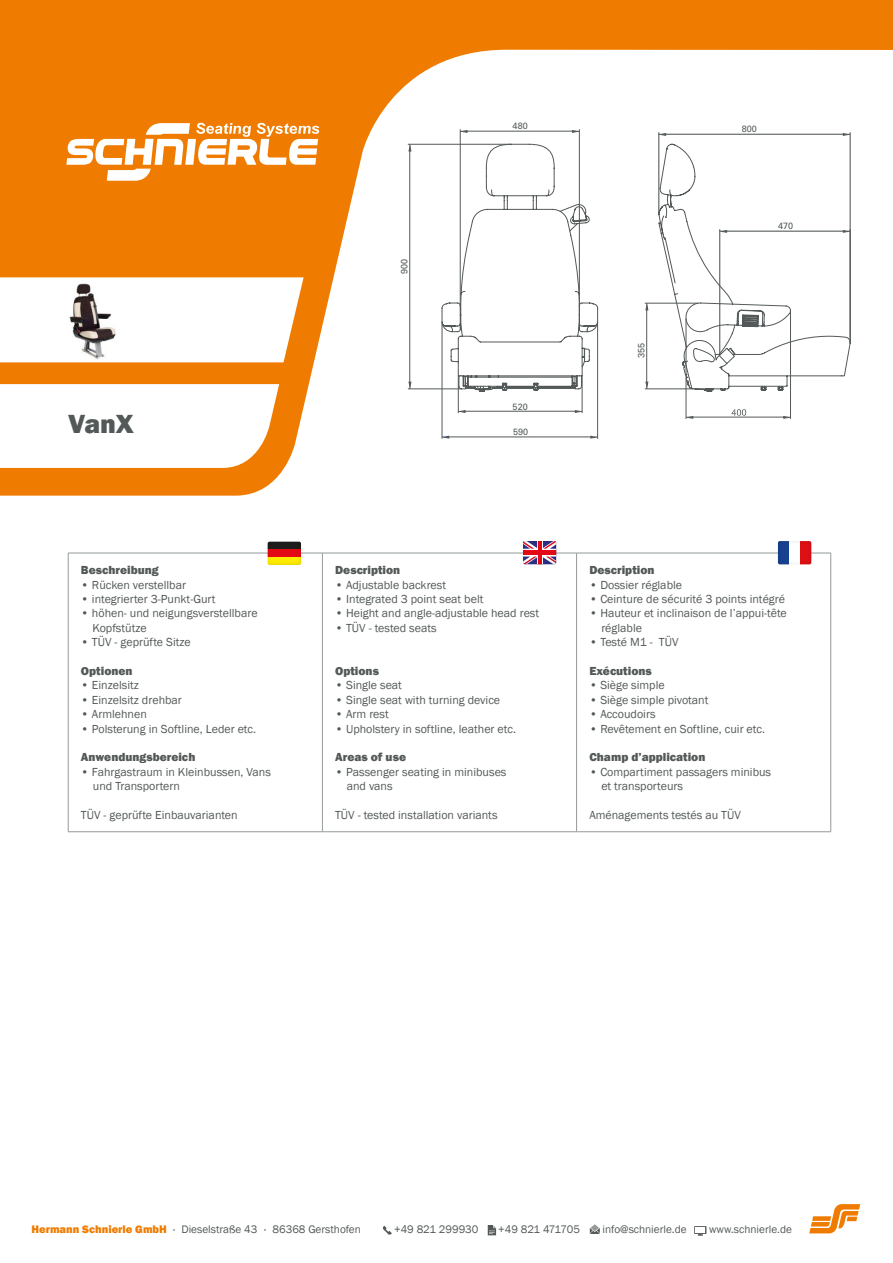
<style>
.page{position:relative;width:893px;height:1263px;background:#fff}
.page>*{position:absolute;margin:0;border:0;box-sizing:border-box;transform-origin:0 0}
.t1{font:800 27px "Franklin Gothic";color:#535958}
.t2{font:12px/14.4px "Franklin Gothic";color:#535958}
.t3{font:800 12px "Franklin Gothic";color:#535958}
.t4{font:11.25px "Franklin Gothic";color:#535958}
.t5{font:9.15px "Univers";color:#535958}
.s1{font-weight:800;color:#ef7c00}
.s2{font-size:12px}
</style>
<div class="page">
<svg style="left:0;top:0;width:893px;height:567px"></svg>
<hr style="left:68px;top:553px;width:254px;height:1px;background:#949999">
<hr style="left:68px;top:553px;width:1px;height:278px;background:#949999">
<hr style="left:322px;top:553px;width:255px;height:1px;background:#949999">
<hr style="left:322px;top:553px;width:1px;height:278px;background:#949999">
<hr style="left:577px;top:553px;width:254px;height:1px;background:#949999">
<hr style="left:576px;top:553px;width:1px;height:278px;background:#949999">
<hr style="left:830px;top:553px;width:1px;height:278px;background:#949999">
<hr style="left:68px;top:831px;width:254px;height:1px;background:#949999">
<hr style="left:322px;top:831px;width:255px;height:1px;background:#949999">
<hr style="left:577px;top:831px;width:254px;height:1px;background:#949999">
<svg style="left:66px;top:123px;width:253px;height:58px"></svg>
<div style="left:268px;top:549px;width:33px;height:8px;background:#e30a15"></div>
<div style="left:268px;top:542px;width:33px;height:7px;background:#1c1c1b"></div>
<div style="left:268px;top:557px;width:33px;height:8px;background:#fdeb00"></div>
<svg style="left:523px;top:541px;width:33px;height:23px"></svg>
<hr style="left:538px;top:541px;width:4px;height:23px;background:#e30a15">
<div style="left:523px;top:550px;width:33px;height:5px;background:#e30a15"></div>
<div style="left:778px;top:541px;width:11px;height:23px;background:#174290"></div>
<div style="left:789px;top:541px;width:11px;height:23px;background:#fff"></div>
<div style="left:800px;top:541px;width:11px;height:23px;background:#dd1014"></div>
<svg style="left:382px;top:1225px;width:10px;height:10px"></svg>
<svg style="left:590px;top:1224px;width:10px;height:10px"></svg>
<svg style="left:488px;top:1225px;width:8px;height:10px"></svg>
<svg style="left:694px;top:1226px;width:12px;height:9px"></svg>
<div style="left:695px;top:1227px;width:10px;height:6px;background:#fff"></div>
<svg style="left:809px;top:1204px;width:51px;height:29px"></svg>
<svg style="left:441px;top:143px;width:409px;height:254px"></svg>
<hr style="left:666px;top:134px;width:177px;height:1px;background:#535958">
<hr style="left:850px;top:133px;width:1px;height:210px;background:#535958">
<hr style="left:659px;top:133px;width:1px;height:81px;background:#535958">
<svg style="left:658px;top:132px;width:8px;height:4px"></svg>
<svg style="left:843px;top:132px;width:7px;height:4px"></svg>
<hr style="left:467px;top:131px;width:106px;height:1px;background:#535958">
<hr style="left:460px;top:130px;width:1px;height:177px;background:#535958">
<hr style="left:579px;top:130px;width:1px;height:177px;background:#535958">
<svg style="left:572px;top:129px;width:8px;height:4px"></svg>
<svg style="left:460px;top:129px;width:8px;height:4px"></svg>
<hr style="left:465px;top:411px;width:110px;height:1px;background:#535958">
<hr style="left:582px;top:376px;width:1px;height:37px;background:#535958">
<hr style="left:458px;top:376px;width:1px;height:37px;background:#535958">
<svg style="left:458px;top:409px;width:8px;height:4px"></svg>
<svg style="left:575px;top:409px;width:8px;height:4px"></svg>
<hr style="left:449px;top:437px;width:142px;height:1px;background:#535958">
<hr style="left:442px;top:324px;width:1px;height:114px;background:#535958">
<hr style="left:597px;top:324px;width:1px;height:114px;background:#535958">
<svg style="left:590px;top:435px;width:8px;height:4px"></svg>
<svg style="left:441px;top:435px;width:8px;height:4px"></svg>
<hr style="left:727px;top:231px;width:116px;height:1px;background:#535958">
<hr style="left:719px;top:230px;width:1px;height:123px;background:#535958">
<svg style="left:719px;top:229px;width:8px;height:4px"></svg>
<svg style="left:843px;top:229px;width:7px;height:4px"></svg>
<hr style="left:646px;top:310px;width:1px;height:72px;background:#535958">
<hr style="left:645px;top:389px;width:48px;height:1px;background:#535958">
<hr style="left:645px;top:303px;width:53px;height:1px;background:#535958">
<svg style="left:645px;top:302px;width:3px;height:8px"></svg>
<svg style="left:645px;top:381px;width:3px;height:8px"></svg>
<hr style="left:693px;top:417px;width:91px;height:1px;background:#535958">
<hr style="left:790px;top:311px;width:1px;height:108px;background:#535958">
<hr style="left:686px;top:319px;width:1px;height:100px;background:#535958">
<svg style="left:685px;top:415px;width:8px;height:4px"></svg>
<svg style="left:783px;top:415px;width:8px;height:4px"></svg>
<svg style="left:732px;top:409px;width:14px;height:7px"></svg>
<hr style="left:409px;top:151px;width:1px;height:231px;background:#535958">
<hr style="left:408px;top:144px;width:103px;height:1px;background:#535958">
<hr style="left:408px;top:389px;width:53px;height:1px;background:#535958">
<svg style="left:408px;top:381px;width:4px;height:8px"></svg>
<svg style="left:408px;top:144px;width:4px;height:8px"></svg>
<svg style="left:559px;top:204px;width:31px;height:28px"></svg>
<h1 class="t1" style="left:68px;top:407px;width:67px">VanX</h1>
<p class="t3" style="left:81px;top:562px;width:79px">Beschreibung</p>
<p class="t2" style="left:81px;top:578px;width:107px">• Rücken verstellbar</p>
<p class="t2" style="left:81px;top:592px;width:136px">• integrierter 3-Punkt-Gurt</p>
<p class="t2" style="left:92px;top:606px;width:167px;text-indent:-12px">• höhen- und neigungsverstellbare<br>Kopfstütze</p>
<p class="t2" style="left:81px;top:635px;width:111px">• TÜV - geprüfte Sitze</p>
<p class="t3" style="left:81px;top:663px;width:53px">Optionen</p>
<p class="t2" style="left:81px;top:678px;width:60px">• Einzelsitz</p>
<p class="t2" style="left:81px;top:693px;width:102px">• Einzelsitz drehbar</p>
<p class="t2" style="left:81px;top:707px;width:67px">• Armlehnen</p>
<p class="t2" style="left:81px;top:722px;width:177px">• Polsterung in Softline, Leder etc.</p>
<p class="t3" style="left:81px;top:750px;width:116px">Anwendungsbereich</p>
<p class="t2" style="left:93px;top:765px;width:180px;text-indent:-12px">• Fahrgastraum in Kleinbussen, Vans und Transportern</p>
<p class="t2" style="left:81px;top:808px;width:158px">TÜV - geprüfte Einbauvarianten</p>
<p class="t5" style="left:399px;top:274px;width:17px;rotate:-90deg">900</p>
<p class="t5" style="left:513px;top:121px;width:17px">480</p>
<p class="t5" style="left:513px;top:401px;width:17px">520</p>
<p class="t5" style="left:513px;top:427px;width:17px">590</p>
<p class="t5" style="left:636px;top:358px;width:17px;rotate:-90deg">355</p>
<p class="t5" style="left:742px;top:124px;width:17px">800</p>
<p class="t5" style="left:778px;top:220px;width:17px">470</p>
<p class="t3" style="left:335px;top:562px;width:67px">Description</p>
<p class="t2" style="left:335px;top:578px;width:112px">• Adjustable backrest</p>
<p class="t2" style="left:335px;top:592px;width:150px">• Integrated 3 point seat belt</p>
<p class="t2" style="left:335px;top:606px;width:206px">• Height and angle-adjustable head rest</p>
<p class="t2" style="left:335px;top:621px;width:103px">• TÜV - tested seats</p>
<p class="t3" style="left:335px;top:663px;width:45px">Options</p>
<p class="t2" style="left:335px;top:678px;width:68px">• Single seat</p>
<p class="t2" style="left:335px;top:693px;width:167px">• Single seat with turning device</p>
<p class="t2" style="left:335px;top:707px;width:55px">• Arm rest</p>
<p class="t2" style="left:335px;top:722px;width:182px">• Upholstery in softline, leather etc.</p>
<p class="t3" style="left:335px;top:750px;width:72px">Areas of use</p>
<p class="t2" style="left:347px;top:765px;width:161px;text-indent:-12px">• Passenger seating in minibuses and vans</p>
<p class="t2" style="left:335px;top:808px;width:164px">TÜV - tested installation variants</p>
<p class="t3" style="left:589px;top:562px;width:67px">Description</p>
<p class="t2" style="left:589px;top:578px;width:94px">• Dossier réglable</p>
<p class="t2" style="left:589px;top:592px;width:197px">• Ceinture de sécurité 3 points intégré</p>
<p class="t2" style="left:601px;top:606px;width:187px;text-indent:-12px">• Hauteur et inclinaison de l’appui-tête réglable</p>
<p class="t2" style="left:589px;top:635px;width:91px">• Testé M1 - TÜV</p>
<p class="t3" style="left:589px;top:663px;width:64px">Exécutions</p>
<p class="t2" style="left:589px;top:678px;width:77px">• Siège simple</p>
<p class="t2" style="left:589px;top:693px;width:121px">• Siège simple pivotant</p>
<p class="t2" style="left:589px;top:707px;width:68px">• Accoudoirs</p>
<p class="t2" style="left:589px;top:722px;width:177px">• Revêtement en Softline, cuir etc.</p>
<p class="t3" style="left:589px;top:750px;width:118px">Champ d’application</p>
<p class="t2" style="left:601px;top:765px;width:171px;text-indent:-12px">• Compartiment passagers minibus et transporteurs</p>
<p class="t2" style="left:589px;top:808px;width:153px">Aménagements testés au TÜV</p>
<p class="t4" style="left:31px;top:1222px;width:331px"><span class="s1">Hermann Schnierle GmbH</span> <span class="s2">·</span> Dieselstraße 43 <span class="s2">·</span> 86368 Gersthofen</p>
<p class="t4" style="left:394px;top:1223px;width:86px">+49 821 299930</p>
<p class="t4" style="left:498px;top:1223px;width:83px">+49 821 471705</p>
<p class="t4" style="left:603px;top:1223px;width:86px">info@schnierle.de</p>
<p class="t4" style="left:709px;top:1223px;width:84px">www.schnierle.de</p>
</div>
